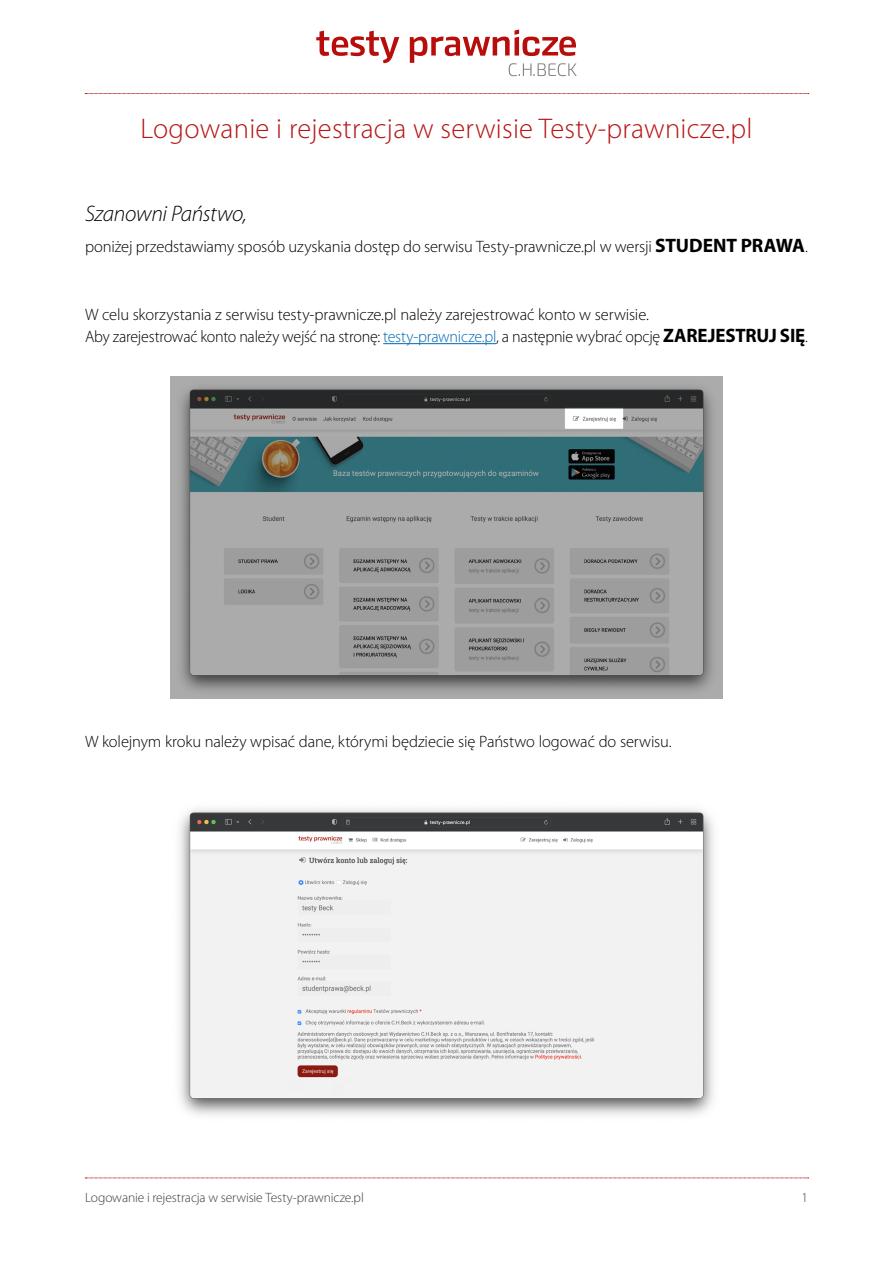
<style>
.page{position:relative;width:893px;height:1263px;background:#fff}
.page>*{position:absolute;margin:0;border:0;box-sizing:border-box;transform-origin:0 0}
.t1{font:300 28.5px "Myriad Pro";letter-spacing:.01em;color:#b61615}
._002_Akapit_zwykły{font:italic 300 22.5px "Myriad Pro";letter-spacing:-.015em;color:#000}
._002_Akapit_zwykły-2{font:300 16.5px "Myriad Pro";letter-spacing:-.01em;color:#000}
._002_Akapit_zwykły-3{font:300 13.5px "Myriad Pro";letter-spacing:-.005em;color:#3c3c3b}
.s1{font-weight:700;font-size:19.5px}
.s2{color:#0069b4}
</style>
<div class="page">
<hr style="left:383px;top:343px;width:113px;height:1px;background:#0069b4">
<svg style="left:85px;top:93px;width:724px;height:1px"></svg>
<svg style="left:85px;top:1178px;width:724px;height:1px"></svg>
<img style="left:171px;top:376px;width:551px;height:322px">
<svg style="left:316px;top:31px;width:83px;height:32px"></svg>
<svg style="left:410px;top:30px;width:167px;height:46px"></svg>
<img style="left:179px;top:808px;width:535px;height:308px">
<p class="t1" style="left:141px;top:113px;width:613px">Logowanie i rejestracja w serwisie Testy-prawnicze.pl</p>
<p class="_002_Akapit_zwykły" style="left:85px;top:200px;width:163px">Szanowni Państwo,</p>
<p class="_002_Akapit_zwykły-2" style="left:85px;top:237px;width:724px">poniżej przedstawiamy sposób uzyskania dostęp do serwisu Testy-prawnicze.pl w wersji <span class="s1">STUDENT PRAWA</span>.</p>
<p class="_002_Akapit_zwykły-2" style="left:85px;top:305px;width:565px">W celu skorzystania z serwisu testy-prawnicze.pl należy zarejestrować konto w serwisie.</p>
<p class="_002_Akapit_zwykły-2" style="left:85px;top:327px;width:724px">Aby zarejestrować konto należy wejść na stronę: <span class="s2">testy-prawnicze.pl</span>, a następnie wybrać opcję <span class="s1">ZAREJESTRUJ SIĘ</span>.</p>
<p class="_002_Akapit_zwykły-2" style="left:85px;top:732px;width:588px">W kolejnym kroku należy wpisać dane, którymi będziecie się Państwo logować do serwisu.</p>
<p class="_002_Akapit_zwykły-3" style="left:85px;top:1190px;width:280px">Logowanie i rejestracja w serwisie Testy-prawnicze.pl</p>
<p class="_002_Akapit_zwykły-3" style="left:801px;top:1190px;width:8px">1</p>
</div>
